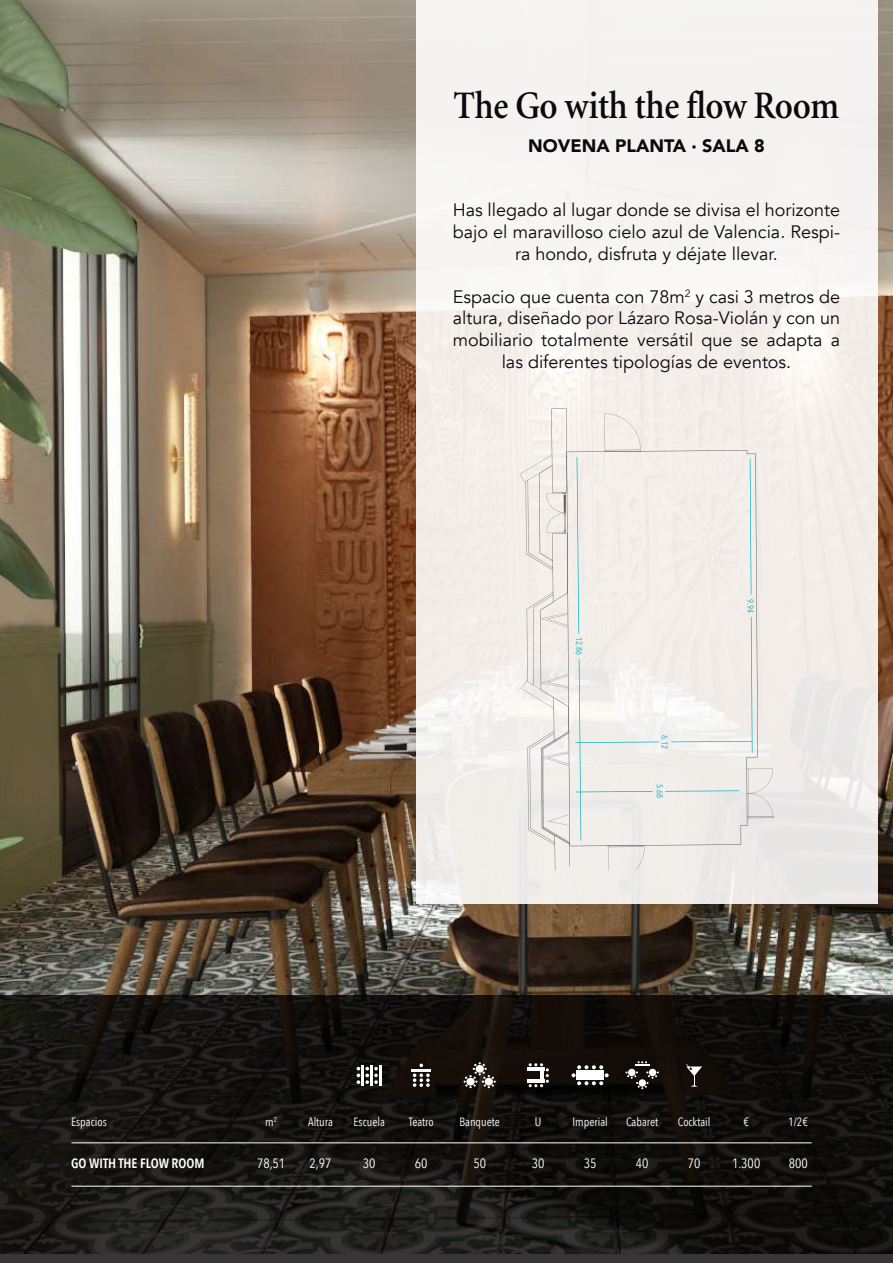
<style>
.page{position:relative;width:893px;height:1263px;background:#fff}
.page>*{position:absolute;margin:0;border:0;box-sizing:border-box;transform-origin:0 0}
.t1{font:600 39px "Minion";letter-spacing:-.01em;color:#0c090d;scale:.9 1}
.t2{font:18px/21.6px "Avenir";color:#0c090d;text-align:center}
.t3{font:900 18px "Avenir";color:#0c090d}
.t4{font:13.5px "Avenir Next Condensed";color:#fff}
.t5{font:600 13.5px "Avenir Next Condensed";color:#fff}
.t6{font:12px "Avenir Next Condensed";color:#fff}
.t7{font:8.55px "Avenir Next Condensed";color:#00b2c2}
</style>
<div class="page">
<img style="left:0;top:0;width:893px;height:996px">
<svg style="left:0;top:996px;width:893px;height:267px;background:#171513"></svg>
<div style="left:416px;top:0;width:461px;height:903px;background:#f4f1ee"></div>
<hr style="left:71px;top:1142px;width:741px;height:1px;background:#fff">
<hr style="left:71px;top:1186px;width:741px;height:1px;background:#fff">
<hr style="left:411px;top:1069px;width:20px;height:3px;background:#fff">
<svg style="left:419px;top:1063px;width:4px;height:4px"></svg>
<svg style="left:413px;top:1073px;width:17px;height:14px"></svg>
<svg style="left:357px;top:1065px;width:25px;height:20px"></svg>
<hr style="left:527px;top:1067px;width:17px;height:4px;background:#fff">
<hr style="left:527px;top:1079px;width:17px;height:4px;background:#fff">
<svg style="left:529px;top:1063px;width:20px;height:24px"></svg>
<svg style="left:571px;top:1065px;width:38px;height:20px"></svg>
<svg style="left:464px;top:1062px;width:32px;height:26px"></svg>
<svg style="left:686px;top:1064px;width:16px;height:23px"></svg>
<svg style="left:625px;top:1061px;width:34px;height:28px"></svg>
<svg style="left:570px;top:450px;width:188px;height:396px"></svg>
<svg style="left:604px;top:413px;width:37px;height:39px"></svg>
<svg style="left:747px;top:769px;width:26px;height:50px"></svg>
<svg style="left:608px;top:845px;width:37px;height:25px"></svg>
<svg style="left:520px;top:408px;width:50px;height:463px"></svg>
<h1 class="t1" style="left:454px;top:86px;width:430px">The Go with the flow Room</h1>
<p class="t3" style="left:528px;top:130px;width:238px">NOVENA PLANTA · SALA 8</p>
<p class="t2" style="left:453px;top:200px;width:389px">Has llegado al lugar donde se divisa el horizonte bajo el maravilloso cielo azul de Valencia. Respi&shy;ra hondo, disfruta y déjate llevar.</p>
<p class="t2" style="left:453px;top:286px;width:389px">Espacio que cuenta con 78m<sup>2</sup> y casi 3 metros de altura, diseñado por Lázaro Rosa-Violán y con un mobiliario totalmente versátil que se adapta a las diferentes tipologías de eventos.</p>
<p class="t7" style="left:586px;top:637px;width:19px;rotate:90deg">12.86</p>
<p class="t7" style="left:672px;top:735px;width:15px;rotate:90deg">6.12</p>
<p class="t7" style="left:667px;top:784px;width:15px;rotate:90deg">5.68</p>
<p class="t7" style="left:758px;top:599px;width:15px;rotate:90deg">9.94</p>
<p class="t6" style="left:71px;top:1111px;width:37px">Espacios</p>
<p class="t6" style="left:265px;top:1111px;width:13px">m<sup>2</sup></p>
<p class="t6" style="left:308px;top:1111px;width:26px">Altura</p>
<p class="t6" style="left:354px;top:1111px;width:33px">Escuela</p>
<p class="t6" style="left:409px;top:1111px;width:27px">Teatro</p>
<p class="t6" style="left:459px;top:1111px;width:42px">Banquete</p>
<p class="t6" style="left:535px;top:1111px;width:8px">U</p>
<p class="t6" style="left:572px;top:1111px;width:37px">Imperial</p>
<p class="t6" style="left:626px;top:1111px;width:34px">Cabaret</p>
<p class="t6" style="left:678px;top:1111px;width:34px">Cocktail</p>
<p class="t6" style="left:743px;top:1111px;width:7px">€</p>
<p class="t6" style="left:788px;top:1111px;width:21px">1/2€</p>
<p class="t5" style="left:71px;top:1151px;width:135px">GO WITH THE FLOW ROOM</p>
<p class="t4" style="left:257px;top:1151px;width:30px">78,51</p>
<p class="t4" style="left:310px;top:1151px;width:23px">2,97</p>
<p class="t4" style="left:363px;top:1151px;width:14px">30</p>
<p class="t4" style="left:415px;top:1151px;width:14px">60</p>
<p class="t4" style="left:473px;top:1151px;width:14px">50</p>
<p class="t4" style="left:532px;top:1151px;width:14px">30</p>
<p class="t4" style="left:584px;top:1151px;width:14px">35</p>
<p class="t4" style="left:636px;top:1151px;width:14px">40</p>
<p class="t4" style="left:688px;top:1151px;width:14px">70</p>
<p class="t4" style="left:732px;top:1151px;width:30px">1.300</p>
<p class="t4" style="left:789px;top:1151px;width:21px">800</p>
</div>
